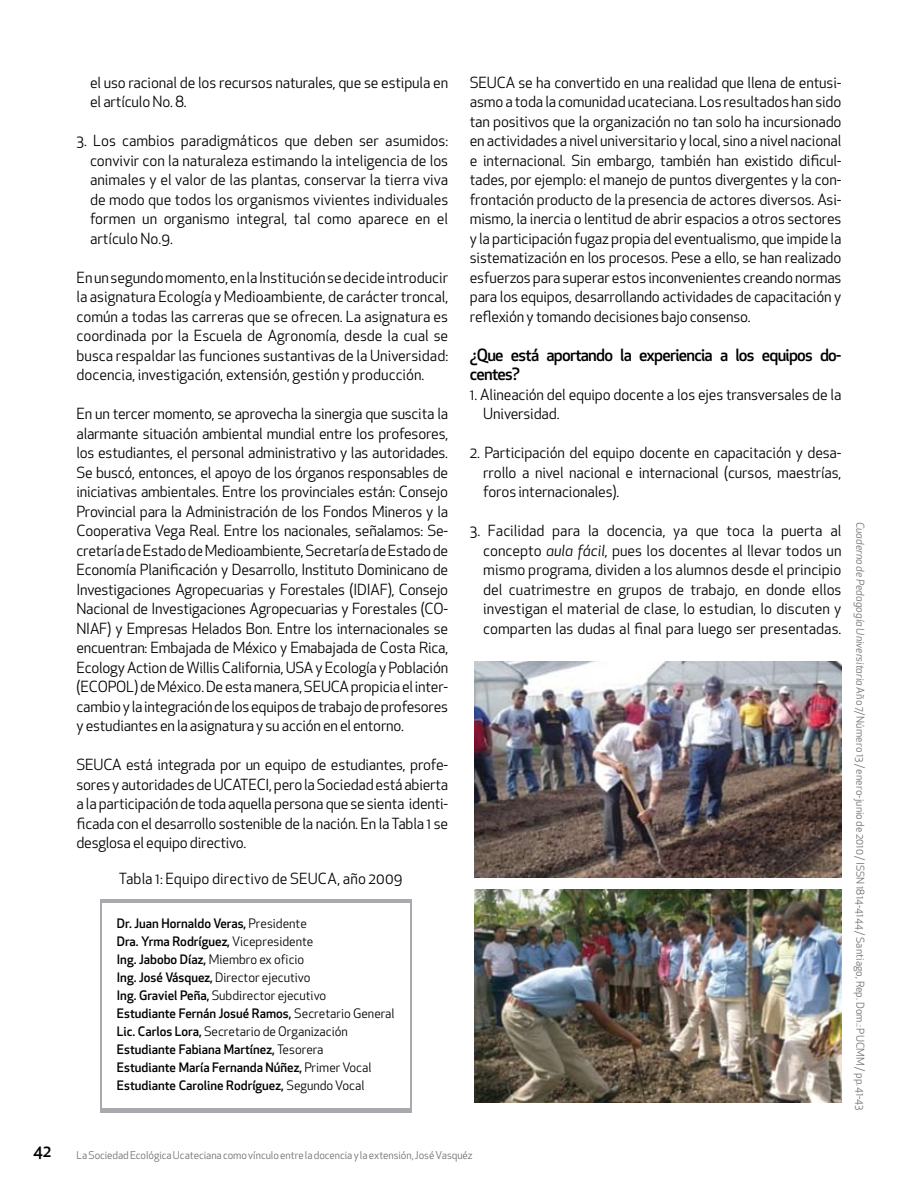
<style>
.page{position:relative;width:918px;height:1188px;background:#fff}
.page>*{position:absolute;margin:0;border:0;box-sizing:border-box;transform-origin:0 0}
.t1{font:500 16.5px/19.5px "Apex New";letter-spacing:-.045em;color:#000}
.t2{font:15px/19.5px "Apex New";letter-spacing:-.01em;color:#000;text-align:justify}
.t3{font:15px "Apex New";letter-spacing:.01em;color:#000}
.t4{font:500 12.75px/18px "Apex New";color:#000}
.t5{font:10.5px "Apex New";color:#6d6f71}
.s1{font-weight:400}
.s2{font-style:italic}
</style>
<div class="page">
<hr style="left:100px;top:899px;width:312px;height:4px;background:#a7a9ac">
<hr style="left:100px;top:1109px;width:312px;height:4px;background:#a7a9ac">
<hr style="left:100px;top:899px;width:1px;height:212px;background:#a7a9ac">
<hr style="left:410px;top:899px;width:2px;height:213px;background:#a7a9ac">
<img style="left:474px;top:889px;width:367px;height:213px">
<img style="left:474px;top:662px;width:368px;height:216px">
<p class="t1" style="left:33px;top:1141px;width:20px">42</p>
<p class="t2" style="left:90px;top:73px;width:360px">el uso racional de los recursos naturales, que se estipula en el artículo No. 8.</p>
<p class="t2" style="left:90px;top:131px;width:360px;text-indent:-14px">3. Los cambios paradigmáticos que deben ser asumidos: convivir con la naturaleza estimando la inteligencia de los animales y el valor de las plantas, conservar la tierra viva de modo que todos los organismos vivientes individuales formen un organismo integral, tal como aparece en el artículo No.9.</p>
<p class="t2" style="left:76px;top:268px;width:373px">En un segundo momento, en la Institución se decide introducir la asignatura Ecología y Medioambiente, de carácter troncal, común a todas las carreras que se ofrecen. La asignatura es coordinada por la Escuela de Agronomía, desde la cual se busca respaldar las funciones sustantivas de la Universidad: docencia, investigación, extensión, gestión y producción.</p>
<p class="t2" style="left:76px;top:404px;width:373px">En un tercer momento, se aprovecha la sinergia que suscita la alarmante situación ambiental mundial entre los profesores, los estudiantes, el personal administrativo y las autoridades.<br>Se buscó, entonces, el apoyo de los órganos responsables de iniciativas ambientales. Entre los provinciales están: Consejo Provincial para la Administración de los Fondos Mineros y la Cooperativa Vega Real. Entre los nacionales, señalamos: Se&shy;cretaría de Estado de Medioambiente, Secretaría de Estado de Economía Planificación y Desarrollo, Instituto Dominicano de Investigaciones Agropecuarias y Forestales (IDIAF), Consejo Nacional de Investigaciones Agropecuarias y Forestales (CO-NIAF) y Empresas Helados Bon. Entre los internacionales se encuentran: Embajada de México y Emabajada de Costa Rica, Ecology Action de Willis California, USA y Ecología y Población (ECOPOL) de México. De esta manera, SEUCA propicia el inter&shy;cambio y la integración de los equipos de trabajo de profesores y estudiantes en la asignatura y su acción en el entorno.</p>
<p class="t2" style="left:76px;top:755px;width:373px">SEUCA está integrada por un equipo de estudiantes, profe&shy;sores y autoridades de UCATECI, pero la Sociedad está abierta a la participación de toda aquella persona que se sienta identi&shy;ficada con el desarrollo sostenible de la nación. En la Tabla 1 se desglosa el equipo directivo.</p>
<p class="t3" style="left:119px;top:869px;width:285px">Tabla 1: Equipo directivo de SEUCA, año 2009</p>
<p class="t4" style="left:117px;top:914px;width:279px">Dr. Juan Hornaldo Veras, <span class="s1">Presidente<br></span>Dra. Yrma Rodríguez, <span class="s1">Vicepresidente<br></span>Ing. Jabobo Díaz, <span class="s1">Miembro ex oficio<br></span>Ing. José Vásquez, <span class="s1">Director ejecutivo<br></span>Ing. Graviel Peña, <span class="s1">Subdirector ejecutivo<br></span>Estudiante Fernán Josué Ramos, <span class="s1">Secretario General </span>Lic. Carlos Lora, <span class="s1">Secretario de Organización </span>Estudiante Fabiana Martínez, <span class="s1">Tesorera<br></span>Estudiante María Fernanda Núñez, <span class="s1">Primer Vocal </span>Estudiante Caroline Rodríguez, <span class="s1">Segundo Vocal</span></p>
<p class="t2" style="left:470px;top:73px;width:373px">SEUCA se ha convertido en una realidad que llena de entusi&shy;asmo a toda la comunidad ucateciana. Los resultados han sido tan positivos que la organización no tan solo ha incursionado en actividades a nivel universitario y local, sino a nivel nacional e internacional. Sin embargo, también han existido dificul&shy;tades, por ejemplo: el manejo de puntos divergentes y la con&shy;frontación producto de la presencia de actores diversos. Asi&shy;mismo, la inercia o lentitud de abrir espacios a otros sectores y la participación fugaz propia del eventualismo, que impide la sistematización en los procesos. Pese a ello, se han realizado esfuerzos para superar estos inconvenientes creando normas para los equipos, desarrollando actividades de capacitación y reflexión y tomando decisiones bajo consenso.</p>
<p class="t1" style="left:470px;top:345px;width:373px">¿Que está aportando la experiencia a los equipos do&shy;centes?</p>
<p class="t2" style="left:483px;top:385px;width:360px;text-indent:-14px">1. Alineación del equipo docente a los ejes transversales de la<br>Universidad.</p>
<p class="t2" style="left:483px;top:443px;width:360px;text-indent:-14px">2. Participación del equipo docente en capacitación y desa&shy;rrollo a nivel nacional e internacional (cursos, maestrías, foros internacionales).</p>
<p class="t2" style="left:483px;top:521px;width:360px;text-indent:-14px">3. Facilidad para la docencia, ya que toca la puerta al concepto <span class="s2">aula fácil</span>, pues los docentes al llevar todos un mismo programa, dividen a los alumnos desde el principio del cuatrimestre en grupos de trabajo, en donde ellos investigan el material de clase, lo estudian, lo discuten y comparten las dudas al final para luego ser presentadas.</p>
<p class="t5" style="left:867px;top:522px;width:590px;rotate:90deg"><span class="s2">Cuaderno de Pedagogía Universitaria</span> Año 7/ Número 13 / enero-junio de 2010 / ISSN 1814-4144 / Santiago, Rep. Dom.: PUCMM / pp.41-43</p>
<p class="t5" style="left:76px;top:1148px;width:398px">La Sociedad Ecológica Ucateciana como vínculo entre la docencia y la extensión, José Vasquéz</p>
</div>
